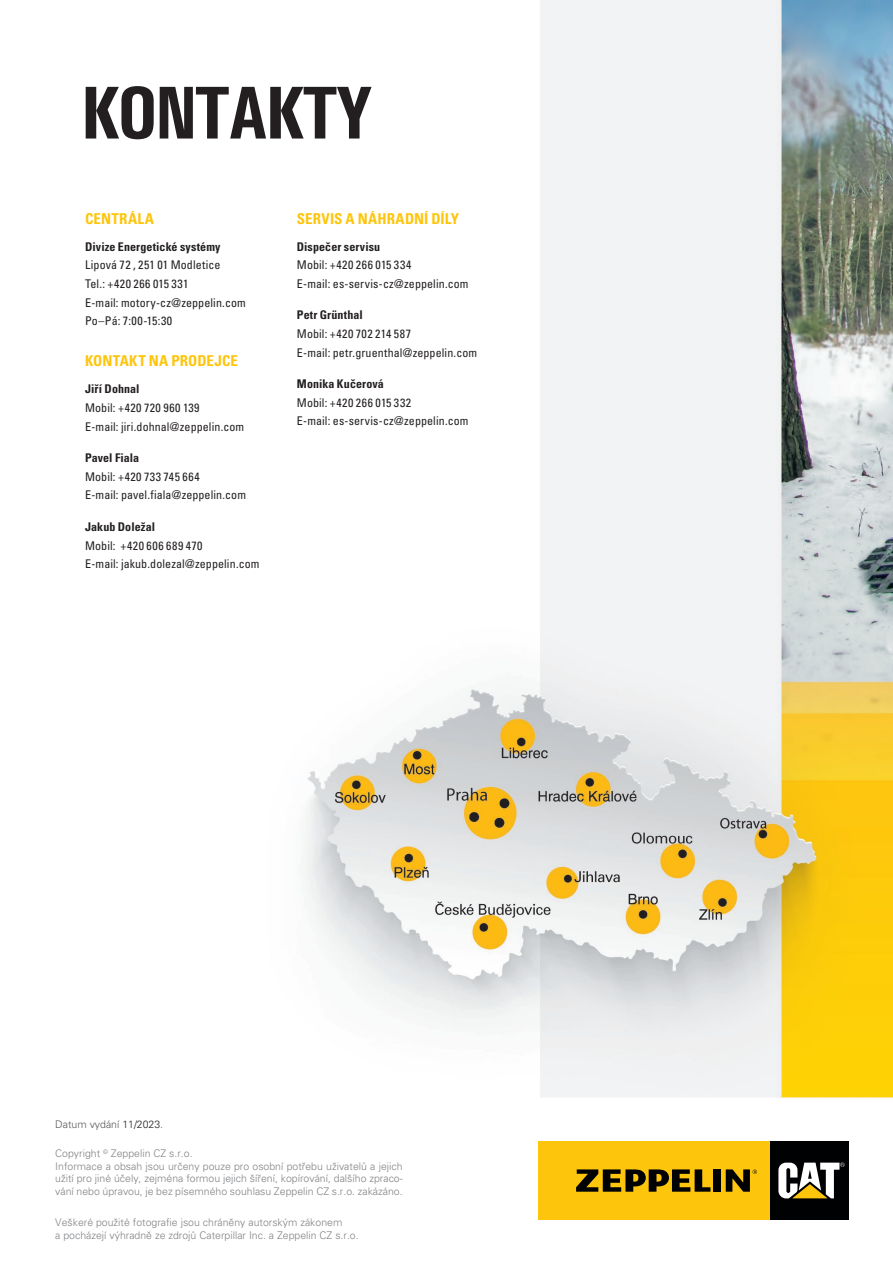
<style>
.page{position:relative;width:893px;height:1263px;background:#fff}
.page>*{position:absolute;margin:0;border:0;box-sizing:border-box;transform-origin:0 0}
.headline_hlavni{font:700 75px "Univers Condensed";letter-spacing:-.05em;color:#231f20}
.bodycopy{font:700 condensed 15px "Univers CE";letter-spacing:.01em;color:#fec50d}
.bodycopy-2{font:condensed 12px "Univers CE";letter-spacing:.01em;color:#231f20}
.bodycopy-3{font:700 condensed 12px "Univers CE";letter-spacing:.01em;color:#231f20}
.bodycopy-4{font:condensed 12px "Univers CE";letter-spacing:.035em;color:#231f20}
.bodycopy-5{font:condensed 12px "Univers CE";letter-spacing:.03em;color:#231f20}
.t1{font:300 10.5px/12.6px "Univers CE";color:#808285;text-align:justify}
.t2{font:300 10.5px "Univers CE";color:#57585a}
.s1{color:#231f20}
</style>
<div class="page">
<img style="left:304px;top:0;width:589px;height:1098px">
<div style="left:538px;top:1141px;width:232px;height:79px;background:#fec50d"></div>
<div style="left:770px;top:1141px;width:78px;height:79px;background:#000103"></div>
<svg style="left:778px;top:1162px;width:67px;height:36px"></svg>
<svg style="left:726px;top:1169px;width:31px;height:23px"></svg>
<div style="left:713px;top:1169px;width:8px;height:23px;background:#000103"></div>
<svg style="left:576px;top:1169px;width:134px;height:23px"></svg>
<p class="headline_hlavni" style="left:80px;top:67px;width:295px">KONTAKTY</p>
<p class="bodycopy" style="left:85px;top:210px;width:71px">CENTRÁLA</p>
<p class="bodycopy-3" style="left:85px;top:240px;width:137px">Divize Energetické systémy</p>
<p class="bodycopy-2" style="left:85px;top:258px;width:137px">Lipová 72 , 251 01 Modletice</p>
<p class="bodycopy-2" style="left:85px;top:277px;width:105px">Tel.: +420 266 015 331</p>
<p class="bodycopy-2" style="left:85px;top:296px;width:162px">E-mail: motory-cz@zeppelin.com</p>
<p class="bodycopy-2" style="left:85px;top:314px;width:89px">Po–Pá: 7:00-15:30</p>
<p class="bodycopy" style="left:85px;top:352px;width:154px">KONTAKT NA PRODEJCE</p>
<p class="bodycopy-3" style="left:85px;top:382px;width:56px">Jiří Dohnal</p>
<p class="bodycopy-4" style="left:85px;top:401px;width:116px">Mobil: +420 720 960 139</p>
<p class="bodycopy-2" style="left:85px;top:420px;width:161px">E-mail: jiri.dohnal@zeppelin.com</p>
<p class="bodycopy-3" style="left:85px;top:451px;width:56px">Pavel Fiala</p>
<p class="bodycopy-4" style="left:85px;top:470px;width:116px">Mobil: +420 733 745 664</p>
<p class="bodycopy-2" style="left:85px;top:488px;width:163px">E-mail: pavel.fiala@zeppelin.com</p>
<p class="bodycopy-3" style="left:85px;top:520px;width:72px">Jakub Doležal</p>
<p class="bodycopy-5" style="left:85px;top:538px;width:119px">Mobil: +420 606 689 470</p>
<p class="bodycopy-2" style="left:85px;top:557px;width:176px">E-mail: jakub.dolezal@zeppelin.com</p>
<p class="bodycopy" style="left:297px;top:210px;width:164px">SERVIS A NÁHRADNÍ DÍLY</p>
<p class="bodycopy-3" style="left:297px;top:240px;width:85px">Dispečer servisu</p>
<p class="bodycopy-2" style="left:297px;top:258px;width:116px">Mobil: +420 266 015 334</p>
<p class="bodycopy-2" style="left:297px;top:277px;width:173px">E-mail: es-servis-cz@zeppelin.com</p>
<p class="bodycopy-3" style="left:297px;top:308px;width:67px">Petr Grünthal</p>
<p class="bodycopy-2" style="left:297px;top:327px;width:116px">Mobil: +420 702 214 587</p>
<p class="bodycopy-2" style="left:297px;top:346px;width:182px">E-mail: petr.gruenthal@zeppelin.com</p>
<p class="bodycopy-3" style="left:297px;top:377px;width:89px">Monika Kučerová</p>
<p class="bodycopy-2" style="left:297px;top:396px;width:116px">Mobil: +420 266 015 332</p>
<p class="bodycopy-2" style="left:297px;top:414px;width:173px">E-mail: es-servis-cz@zeppelin.com</p>
<p class="t2" style="left:55px;top:1119px;width:109px">Datum vydání <span class="s1">11/2023</span>.</p>
<p class="t1" style="left:55px;top:1147px;width:139px">Copyright <sup>©</sup> Zeppelin CZ s.r.o.</p>
<p class="t1" style="left:55px;top:1160px;width:349px">Informace a obsah jsou určeny pouze pro osobní potřebu uživatelů a jejich užití pro jiné účely, zejména formou jejich šíření, kopírování, dalšího zpraco&shy;vání nebo úpravou, je bez písemného souhlasu Zeppelin CZ s.r.o. zakázáno.</p>
<p class="t1" style="left:55px;top:1216px;width:305px">Veškeré použité fotografie jsou chráněny autorským zákonem<br>a pocházejí výhradně ze zdrojů Caterpillar Inc. a Zeppelin CZ s.r.o.</p>
</div>
